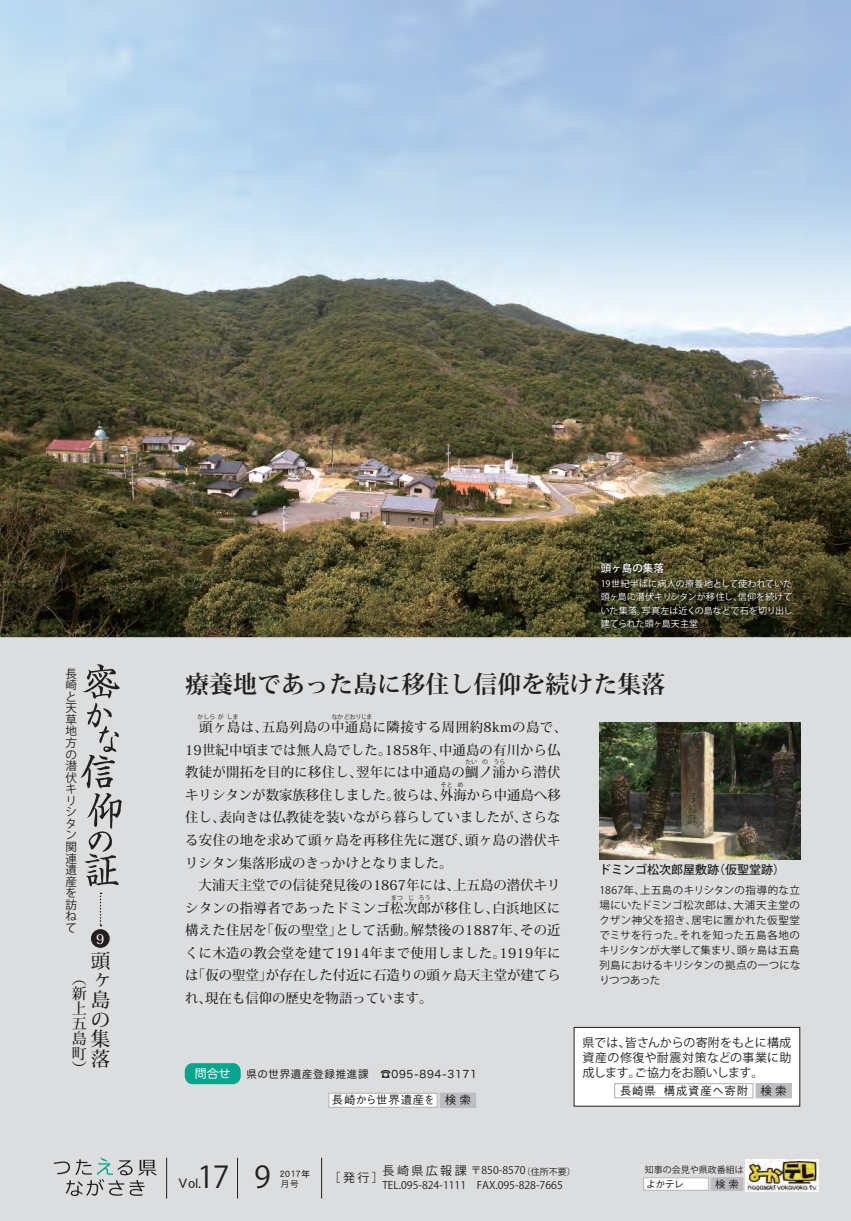
<style>
.page{position:relative;width:851px;height:1221px;background:#fff}
.page>*{position:absolute;margin:0;border:0;box-sizing:border-box;transform-origin:0 0}
.t1{font:30px "Koz Go Pro";color:#231f20}
.t2{font:700 24px "Koz Min Pro";color:#231f20}
.t3{font:500 19.5px/19.5px "Koz Min Pro";color:#231f20;text-align:justify}
.t4{font:500 15px/15px "Koz Min Pro";color:#231f20;text-align:justify}
.t5{font:500 13.5px/22.5px "Koz Min Pro";letter-spacing:.01em;color:#231f20}
.t6{font:500 13.35px "Koz Min Pro";color:#fff}
.t7{font:13.2px "DFHS Gothic W5 MP RKSJ H";color:#231f20}
.t8{font:12px/15px "Koz Go Pro";letter-spacing:.01em;color:#231f20;text-align:justify}
.t9{font:500 12px "Koz Go Pro";color:#231f20}
.t10{font:12px "Hira Maru Pro N W4";color:#fff}
.t11{font:11.55px/11.6px "Koz Go Pro";color:#231f20}
.t12{font:500 11.55px "Gothic BBB Pro";letter-spacing:.065em;color:#231f20}
.t13{font:10.5px/15px "Koz Go Pro";color:#231f20;text-align:justify}
.t14{font:10.5px "Hira Maru Pro W4";letter-spacing:.065em;color:#231f20}
.t15{font:500 10.5px "Koz Go Pro";color:#fff}
.t16{font:500 10.35px "Gothic BBB Pro";letter-spacing:-.075em;color:#231f20}
.t17{font:9px/13.5px "Koz Go Pro";letter-spacing:.005em;color:#fff;text-align:justify}
.t18{font:9px "Koz Go Pro";color:#231f20}
.t19{font:8.7px "DFHS Gothic W5 MP RKSJ H";letter-spacing:.06em;color:#231f20}
.t20{font:8.55px "Koz Go Pro";color:#231f20}
.t21{font:6px "Koz Go Pro";color:#231f20}
</style>
<div class="page">
<div style="left:0;top:0;width:850px;height:1220px;background:#dcdddf"></div>
<div style="left:91px;top:929px;width:19px;height:18px;background:#231f20;border-radius:50%"></div>
<div style="left:643px;top:1176px;width:66px;height:14px;background:#fff;border:1px solid #bcbdc0"></div>
<div style="left:710px;top:1176px;width:33px;height:14px;background:#bcbdc0;border:1px solid #bcbdc0"></div>
<svg style="left:53px;top:1157px;width:103px;height:38px"></svg>
<hr style="left:166px;top:1157px;width:1px;height:41px;background:#231f20">
<hr style="left:237px;top:1157px;width:1px;height:41px;background:#231f20">
<hr style="left:321px;top:1157px;width:1px;height:41px;background:#231f20">
<div style="left:328px;top:1092px;width:110px;height:15px;background:#fff;border:1px solid #bcbdc0"></div>
<div style="left:440px;top:1092px;width:36px;height:15px;background:#bcbdc0;border:1px solid #bcbdc0"></div>
<svg style="left:185px;top:1063px;width:56px;height:21px"></svg>
<img style="left:0;top:0;width:850px;height:637px">
<img style="left:599px;top:722px;width:201px;height:137px">
<svg style="left:81px;top:664px;width:41px;height:222px"></svg>
<svg style="left:100px;top:892px;width:1px;height:34px"></svg>
<img style="left:745px;top:1159px;width:73px;height:31px">
<img style="left:596px;top:574px;width:201px;height:61px">
<img style="left:596px;top:558px;width:72px;height:22px">
<div style="left:573px;top:1026px;width:227px;height:80px;background:#fff;border:1px solid #231f20"></div>
<div style="left:614px;top:1082px;width:139px;height:16px;background:#fff;border:1px solid #bcbdc0"></div>
<div style="left:755px;top:1082px;width:36px;height:16px;background:#bcbdc0;border:1px solid #bcbdc0"></div>
<p class="t11" style="left:65px;top:668px;width:13px">長崎と天草地方の潜伏キリシタン関連遺産を訪ねて</p>
<p class="t6" style="left:96px;top:929px;width:10px">9</p>
<h3 class="t3" style="left:91px;top:950px;width:21px">頭ヶ島の集落</h3>
<p class="t4" style="left:72px;top:970px;width:16px">（新上五島町）</p>
<p class="t15" style="left:600px;top:561px;width:64px">頭ヶ島の集落</p>
<p class="t17" style="left:600px;top:576px;width:193px">19世紀半ばに病人の療養地として使われていた頭ヶ島に潜伏キリシタンが移住し、信仰を続けていた集落。写真左は近くの島などで石を切り出し建てられた頭ヶ島天主堂</p>
<h2 class="t2" style="left:185px;top:666px;width:481px">療養地であった島に移住し信仰を続けた集落</h2>
<p class="t21" style="left:197px;top:713px;width:28px">かしらが</p>
<p class="t21" style="left:227px;top:713px;width:13px">しま</p>
<p class="t21" style="left:331px;top:713px;width:42px">なかどおりじま</p>
<p class="t5" style="left:185px;top:715px;width:383px;text-indent:14px">頭ヶ島は、五島列島の中通島に隣接する周囲約8kmの島で、<br>19世紀中頃までは無人島でした。1858年、中通島の有川から仏教徒が開拓を目的に移住し、翌年には中通島の鯛ノ浦から潜伏キリシタンが数家族移住しました。彼らは、外海から中通島へ移住し、表向きは仏教徒を装いながら暮らしていましたが、さらなる安住の地を求めて頭ヶ島を再移住先に選び、頭ヶ島の潜伏キリシタン集落形成のきっかけとなりました。<br>　大浦天主堂での信徒発見後の1867年には、上五島の潜伏キリシタンの指導者であったドミンゴ松次郎が移住し、白浜地区に構えた住居を「仮の聖堂」として活動。解禁後の1887年、その近くに木造の教会堂を建て1914年まで使用しました。1919年には「仮の聖堂」が存在した付近に石造りの頭ヶ島天主堂が建てられ、現在も信仰の歴史を物語っています。</p>
<p class="t21" style="left:465px;top:758px;width:13px">たい</p>
<p class="t21" style="left:493px;top:758px;width:13px">うら</p>
<p class="t21" style="left:482px;top:758px;width:7px">の</p>
<p class="t21" style="left:441px;top:780px;width:24px">そと め</p>
<p class="t21" style="left:391px;top:893px;width:41px">まつ じ ろう</p>
<p class="t10" style="left:195px;top:1063px;width:37px">問合せ</p>
<p class="t14" style="left:246px;top:1065px;width:232px">県の世界遺産登録推進課　☎095-894-3171</p>
<p class="t12" style="left:332px;top:1090px;width:140px">長崎から世界遺産を 検索</p>
<p class="t9" style="left:599px;top:862px;width:187px">ドミンゴ松次郎屋敷跡（仮聖堂跡）</p>
<p class="t13" style="left:599px;top:882px;width:203px">1867年、上五島のキリシタンの指導的な立場にいたドミンゴ松次郎は、大浦天主堂のクザン神父を招き、居宅に置かれた仮聖堂でミサを行った。それを知った五島各地のキリシタンが大挙して集まり、頭ヶ島は五島列島におけるキリシタンの拠点の一つになりつつあった</p>
<p class="t8" style="left:582px;top:1034px;width:210px">県では、皆さんからの寄附をもとに構成資産の修復や耐震対策などの事業に助成します。ご協力をお願いします。</p>
<p class="t12" style="left:620px;top:1081px;width:168px">長崎県 構成資産へ寄附 検索</p>
<h1 class="t1" style="left:197px;top:1157px;width:33px">17</h1>
<p class="t7" style="left:178px;top:1176px;width:24px">Vol.</p>
<h1 class="t1" style="left:254px;top:1157px;width:18px">9</h1>
<p class="t19" style="left:280px;top:1169px;width:32px">2017年</p>
<p class="t20" style="left:280px;top:1178px;width:20px">月号</p>
<p class="t8" style="left:382px;top:1163px;width:85px">長崎県広報課</p>
<p class="t18" style="left:521px;top:1165px;width:55px">（住所不要）</p>
<p class="t18" style="left:644px;top:1163px;width:100px">知事の会見や県政番組は</p>
<p class="t8" style="left:328px;top:1170px;width:57px">［発行］</p>
<p class="t13" style="left:382px;top:1163px;width:182px;line-height:14.5px;text-indent:88px">〒850-8570<br>TEL.095-824-1111　FAX.095-828-7665</p>
<p class="t16" style="left:645px;top:1175px;width:40px">よかテレ</p>
<p class="t16" style="left:715px;top:1175px;width:25px">検索</p>
</div>
